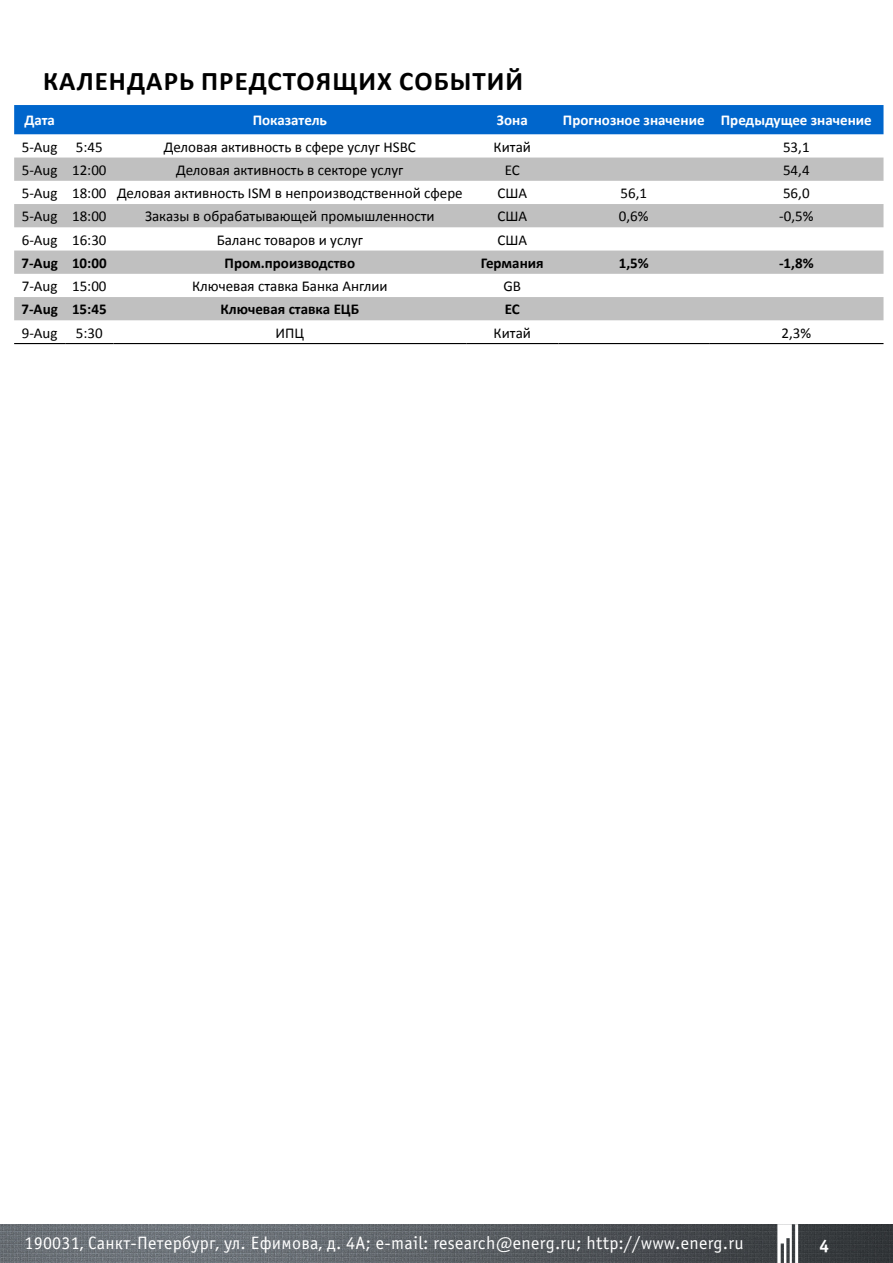
<style>
.page{position:relative;width:893px;height:1263px;background:#fff}
.page>*{position:absolute;margin:0;border:0;box-sizing:border-box;transform-origin:0 0}
.t1{font:700 27px "Calibri";color:#000}
.t2{font:18px "Officina Sans C";letter-spacing:.015em;color:#fff}
.t3{font:700 18px "Officina Sans C";color:#fff}
.t4{font:15px "Calibri";color:#000}
.t5{font:700 15px "Calibri";color:#000}
.t6{font:700 15px "Calibri";color:#fff}
</style>
<div class="page">
<img style="left:0;top:1224px;width:893px;height:39px">
<svg style="left:777px;top:1224px;width:24px;height:39px"></svg>
<div style="left:14px;top:105px;width:869px;height:29px;background:#06c"></div>
<svg style="left:14px;top:158px;width:869px;height:162px;fill:#c0c0c0"></svg>
<svg style="left:14px;top:344px;width:870px;height:1px"></svg>
<hr style="left:14px;top:343px;width:51px;height:1px;background:#000">
<hr style="left:65px;top:343px;width:48px;height:1px;background:#000">
<hr style="left:113px;top:343px;width:353px;height:1px;background:#000">
<hr style="left:466px;top:343px;width:92px;height:1px;background:#000">
<hr style="left:558px;top:343px;width:151px;height:1px;background:#000">
<hr style="left:709px;top:343px;width:174px;height:1px;background:#000">
<h1 class="t1" style="left:43px;top:64px;width:34px">Календарь</h1>
<h1 class="t1" style="left:201px;top:64px;width:17px">предстоя</h1>
<h1 class="t1" style="left:332px;top:64px;width:86px">щих событий</h1>
<p class="t6" style="left:24px;top:111px;width:32px">Дата</p>
<p class="t6" style="left:253px;top:111px;width:76px">Показатель</p>
<p class="t6" style="left:497px;top:111px;width:32px">Зона</p>
<p class="t6" style="left:563px;top:111px;width:310px">Прогнозное значение Предыдущее значение</p>
<p class="t4" style="left:22px;top:137px;width:82px">5-Aug 5:45</p>
<p class="t4" style="left:164px;top:137px;width:253px">Деловая активность в сфере услуг HSBC</p>
<p class="t4" style="left:494px;top:137px;width:39px">Китай</p>
<p class="t4" style="left:783px;top:137px;width:28px">53,1</p>
<p class="t4" style="left:22px;top:160px;width:86px">5-Aug 12:00</p>
<p class="t4" style="left:176px;top:160px;width:229px">Деловая активность в секторе услуг</p>
<p class="t4" style="left:505px;top:160px;width:16px">ЕС</p>
<p class="t4" style="left:783px;top:160px;width:28px">54,4</p>
<p class="t4" style="left:22px;top:184px;width:442px">5-Aug 18:00 Деловая активность ISM в непроизводственной сфере</p>
<p class="t4" style="left:497px;top:184px;width:31px">США</p>
<p class="t4" style="left:620px;top:184px;width:28px">56,1</p>
<p class="t4" style="left:783px;top:184px;width:28px">56,0</p>
<p class="t4" style="left:22px;top:207px;width:86px">5-Aug 18:00</p>
<p class="t4" style="left:145px;top:207px;width:291px">Заказы в обрабатывающей промышленности</p>
<p class="t4" style="left:497px;top:207px;width:31px">США</p>
<p class="t4" style="left:619px;top:207px;width:31px">0,6%</p>
<p class="t4" style="left:779px;top:207px;width:36px">-0,5%</p>
<p class="t4" style="left:22px;top:230px;width:86px">6-Aug 16:30</p>
<p class="t4" style="left:217px;top:230px;width:148px">Баланс товаров и услуг</p>
<p class="t4" style="left:497px;top:230px;width:31px">США</p>
<p class="t5" style="left:21px;top:253px;width:87px">7-Aug 10:00</p>
<p class="t5" style="left:225px;top:253px;width:132px">Пром.производство</p>
<p class="t5" style="left:481px;top:253px;width:64px">Германия</p>
<p class="t5" style="left:619px;top:253px;width:32px">1,5%</p>
<p class="t5" style="left:779px;top:253px;width:36px">-1,8%</p>
<p class="t4" style="left:22px;top:277px;width:86px">7-Aug 15:00</p>
<p class="t4" style="left:192px;top:277px;width:197px">Ключевая ставка Банка Англии</p>
<p class="t4" style="left:503px;top:277px;width:19px">GB</p>
<p class="t5" style="left:21px;top:300px;width:87px">7-Aug 15:45</p>
<p class="t5" style="left:220px;top:300px;width:140px">Ключевая ставка ЕЦБ</p>
<p class="t5" style="left:505px;top:300px;width:16px">ЕС</p>
<p class="t4" style="left:22px;top:323px;width:82px">9-Aug 5:30</p>
<p class="t4" style="left:276px;top:323px;width:30px">ИПЦ</p>
<p class="t4" style="left:494px;top:323px;width:39px">Китай</p>
<p class="t4" style="left:781px;top:323px;width:31px">2,3%</p>
<p class="t2" style="left:24px;top:1233px;width:721px">190031, Санкт-Петербург, ул. Ефимова, д. 4А; e-mail: research@energ.ru; http://www.energ.ru</p>
<p class="t3" style="left:819px;top:1236px;width:15px">44</p>
<p class="t2" style="left:580px;top:1243px;width:172px">Bloomberg: ECBR &lt;GO&gt;</p>
</div>
